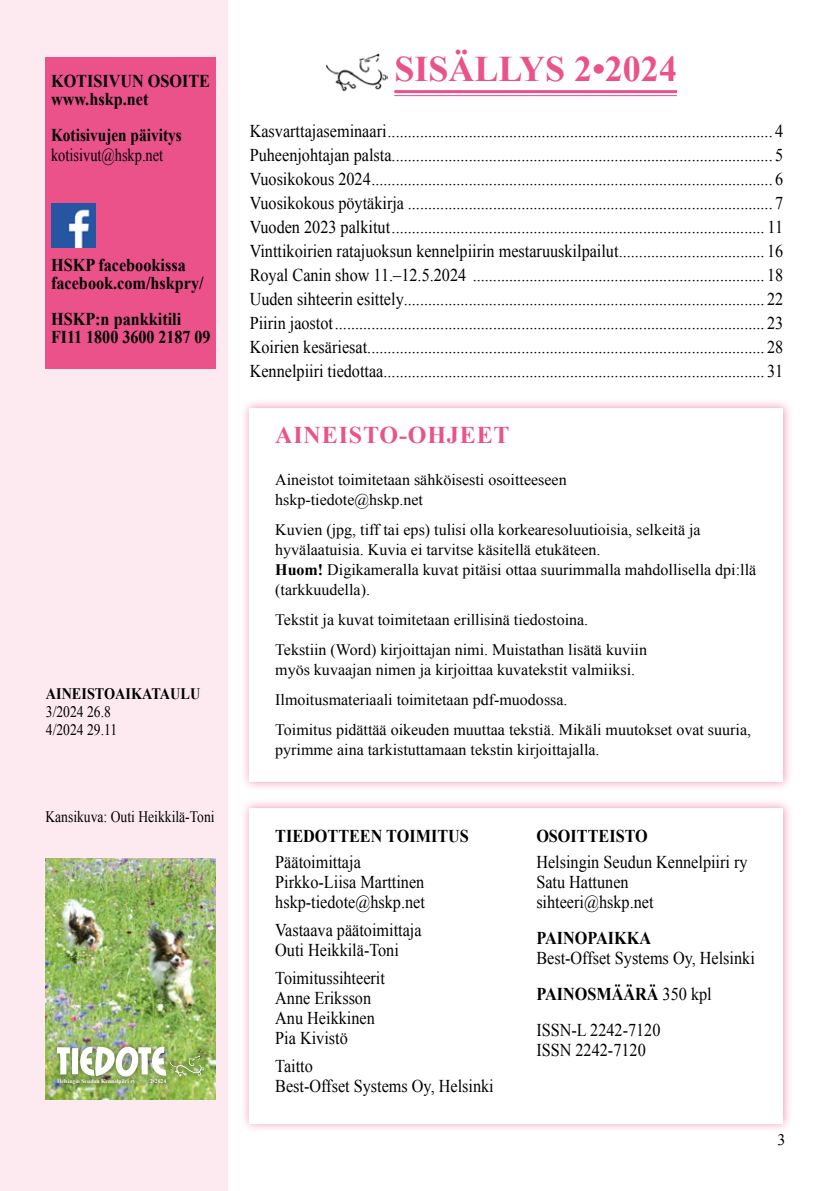
<style>
.page{position:relative;width:840px;height:1191px;background:#fff}
.page>*{position:absolute;margin:0;border:0;box-sizing:border-box;transform-origin:0 0}
.otsikko{font:700 36px "Times New Roman";color:#ea5289}
.t1{font:700 24px "Times New Roman";letter-spacing:.035em;color:#ea5289}
.t2{font:18px/20px "Times New Roman";color:#000;scale:.9 1}
.t3{font:700 18px/18px "Times New Roman";color:#000;scale:.9 1}
.t4{font:700 18px "Times New Roman";color:#000;scale:.85 1}
.t5{font:18px "Times New Roman";color:#000;scale:.8 1}
.t6{font:16px/20px "Times New Roman";color:#000}
.t7{font:16px "Times New Roman";color:#000;scale:.85 1}
.t8{font:700 16px "Times New Roman";color:#000;scale:.89 1}
.t9{font:700 5.6px "Times New Roman";color:#fff}
.s1{font-weight:700}
</style>
<div class="page">
<div style="left:240px;top:398px;width:552px;height:393px;background:#ea5289;opacity:.6"></div>
<div style="left:249px;top:408px;width:533px;height:373px;background:#fff"></div>
<div style="left:240px;top:797px;width:552px;height:335px;background:#ea5289;opacity:.6"></div>
<div style="left:249px;top:807px;width:533px;height:316px;background:#fff"></div>
<div style="left:0;top:0;width:227px;height:1191px;background:#fceaf0"></div>
<div style="left:45px;top:57px;width:170px;height:312px;background:#ea5289"></div>
<img style="left:51px;top:203px;width:45px;height:44px">
<img style="left:46px;top:858px;width:169px;height:241px">
<div style="left:51px;top:1040px;width:121px;height:42px;background:#000;opacity:.25"></div>
<div style="left:51px;top:1073px;width:121px;height:17px;background:#000;opacity:.25"></div>
<div style="left:164px;top:1049px;width:46px;height:33px;background:#000;opacity:.25"></div>
<img style="left:57px;top:1046px;width:147px;height:30px">
<hr style="left:394px;top:90px;width:282px;height:3px;background:#ea5289">
<hr style="left:394px;top:95px;width:282px;height:1px;background:#ea5289">
<img style="left:326px;top:53px;width:61px;height:39px">
<p class="t3" style="left:51px;top:71px;width:178px">KOTISIVUN OSOITE www.hskp.net</p>
<p class="t4" style="left:51px;top:122px;width:155px">Kotisivujen päivitys</p>
<p class="t5" style="left:51px;top:143px;width:142px">kotisivut@hskp.net</p>
<p class="t3" style="left:51px;top:255px;width:171px">HSKP facebookissa facebook.com/hskpry/</p>
<p class="t3" style="left:51px;top:309px;width:179px">HSKP:n pankkitili<br>FI11 1800 3600 2187 09</p>
<p class="t8" style="left:46px;top:682px;width:175px">AINEISTOAIKATAULU</p>
<p class="t7" style="left:46px;top:701px;width:78px">3/2024 26.8</p>
<p class="t7" style="left:46px;top:719px;width:85px">4/2024 29.11</p>
<p class="t7" style="left:45px;top:806px;width:200px">Kansikuva: Outi Heikkilä-Toni</p>
<p class="t9" style="left:57px;top:1077px;width:80px">Helsingin Seudun Kennelpiiri ry</p>
<p class="t9" style="left:150px;top:1077px;width:18px">2•2024</p>
<p class="otsikko" style="left:394px;top:44px;width:284px">SISÄLLYS 2•2024</p>
<p class="t2" style="left:249px;top:120px;width:594px">Kasvarttajaseminaari............................................................................................... 4</p>
<p class="t2" style="left:249px;top:144px;width:594px">Puheenjohtajan palsta.............................................................................................. 5</p>
<p class="t2" style="left:249px;top:168px;width:594px">Vuosikokous 2024................................................................................................... 6</p>
<p class="t2" style="left:249px;top:192px;width:594px">Vuosikokous pöytäkirja .......................................................................................... 7</p>
<p class="t2" style="left:249px;top:216px;width:594px">Vuoden 2023 palkitut............................................................................................ 11</p>
<p class="t2" style="left:249px;top:240px;width:594px">Vinttikoirien ratajuoksun kennelpiirin mestaruuskilpailut.................................... 16</p>
<p class="t2" style="left:249px;top:264px;width:594px">Royal Canin show 11.–12.5.2024 ........................................................................ 18</p>
<p class="t2" style="left:249px;top:288px;width:594px">Uuden sihteerin esittely......................................................................................... 22</p>
<p class="t2" style="left:249px;top:312px;width:594px">Piirin jaostot.......................................................................................................... 23</p>
<p class="t2" style="left:249px;top:336px;width:594px">Koirien kesäriesat.................................................................................................. 28</p>
<p class="t2" style="left:249px;top:360px;width:594px">Kennelpiiri tiedottaa.............................................................................................. 31</p>
<h2 class="t1" style="left:275px;top:418px;width:236px">AINEISTO-OHJEET</h2>
<p class="t6" style="left:275px;top:469px;width:293px">Aineistot toimitetaan sähköisesti osoitteeseen hskp-tiedote@hskp.net</p>
<p class="t6" style="left:275px;top:519px;width:482px">Kuvien (jpg, tiff tai eps) tulisi olla korkearesoluutioisia, selkeitä ja hyvälaatuisia. Kuvia ei tarvitse käsitellä etukäteen.<br><span class="s1">Huom!</span> Digikameralla kuvat pitäisi ottaa suurimmalla mahdollisella dpi:llä (tarkkuudella).</p>
<p class="t6" style="left:275px;top:604px;width:373px;line-height:30px">Tekstit ja kuvat toimitetaan erillisinä tiedostoina.<br>Tekstiin (Word) kirjoittajan nimi. Muistathan lisätä kuviin</p>
<p class="t6" style="left:275px;top:654px;width:477px;line-height:30px">myös kuvaajan nimen ja kirjoittaa kuvatekstit valmiiksi.<br>Ilmoitusmateriaali toimitetaan pdf-muodossa.<br>Toimitus pidättää oikeuden muuttaa tekstiä. Mikäli muutokset ovat suuria,</p>
<p class="t6" style="left:275px;top:739px;width:325px">pyrimme aina tarkistuttamaan tekstin kirjoittajalla.</p>
<p class="t3" style="left:275px;top:826px;width:216px">TIEDOTTEEN TOIMITUS</p>
<p class="t2" style="left:275px;top:851px;width:168px">Päätoimittaja<br>Pirkko-Liisa Marttinen hskp-tiedote@hskp.net</p>
<p class="t2" style="left:275px;top:919px;width:164px">Vastaava päätoimittaja<br>Outi Heikkilä-Toni</p>
<p class="t2" style="left:275px;top:967px;width:123px">Toimitussihteerit<br>Anne Eriksson<br>Anu Heikkinen<br>Pia Kivistö</p>
<p class="t2" style="left:275px;top:1055px;width:244px">Taitto<br>Best-Offset Systems Oy, Helsinki</p>
<p class="t3" style="left:536px;top:826px;width:125px">OSOITTEISTO</p>
<p class="t2" style="left:536px;top:851px;width:236px">Helsingin Seudun Kennelpiiri ry<br>Satu Hattunen sihteeri@hskp.net</p>
<p class="t3" style="left:536px;top:928px;width:129px">PAINOPAIKKA</p>
<p class="t2" style="left:536px;top:939px;width:244px;line-height:36px">Best-Offset Systems Oy, Helsinki<br><span class="s1">PAINOSMÄÄRÄ</span> 350 kpl<br>ISSN-L 2242-7120</p>
<p class="t2" style="left:536px;top:1039px;width:123px">ISSN 2242-7120</p>
<p class="t6" style="left:777px;top:1129px;width:9px">3</p>
</div>
